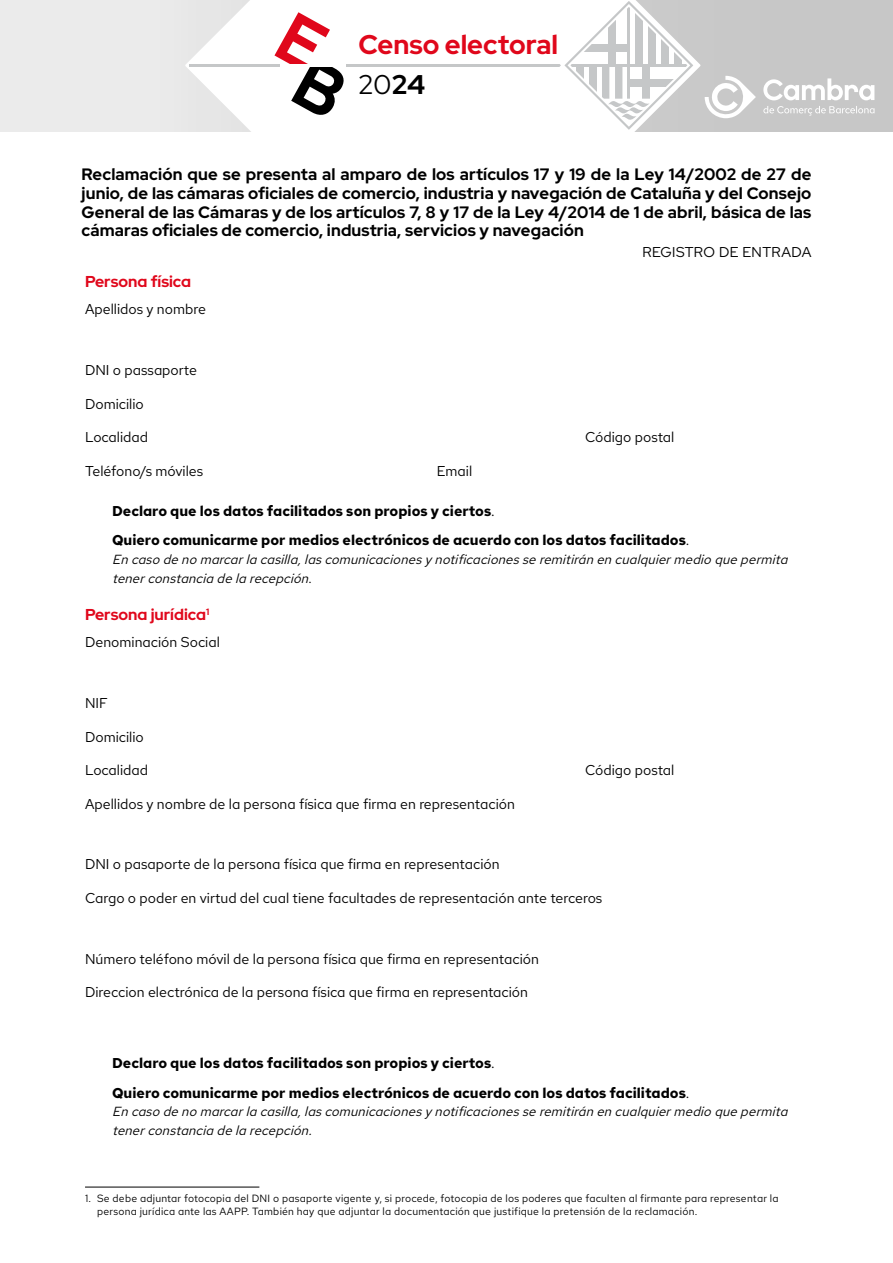
<style>
.page{position:relative;width:893px;height:1263px;background:#fff}
.page>*{position:absolute;margin:0;border:0;box-sizing:border-box;transform-origin:0 0}
.t1{font:700 27px "Red Hat Display";color:#e0071b}
.t2{font:27px "Red Hat Display";color:#000}
.t3{font:700 16.5px/18.8px "Red Hat Display";letter-spacing:.01em;color:#000;text-align:justify}
.t4{font:700 15.75px "Red Hat Display";color:#e0071b}
.t5{font:14.25px "Red Hat Text";color:#000}
.t6{font:700 14.25px/29.4px "Red Hat Text";color:#000}
.t7{font:14.25px "Red Hat Display";letter-spacing:.03em;color:#000}
.t8{font:italic 13.2px/18.8px "Red Hat Text";color:#000}
.t9{font:10.5px/12.6px "Red Hat Text";letter-spacing:.02em;color:#000}
.s1{font-weight:700}
.s2{font-weight:400}
.s3{font-style:normal}
</style>
<div class="page">
<svg style="left:0;top:0;width:893px;height:132px;background:#dadada"></svg>
<svg style="left:185px;top:0;width:129px;height:132px"></svg>
<svg style="left:314px;top:0;width:387px;height:132px"></svg>
<svg style="left:564px;top:1px;width:129px;height:129px"></svg>
<svg style="left:568px;top:4px;width:122px;height:123px"></svg>
<svg style="left:570px;top:7px;width:117px;height:117px"></svg>
<div style="left:608px;top:20px;width:8px;height:44px;background:#c5c7c8"></div>
<div style="left:635px;top:12px;width:8px;height:53px;background:#c5c7c8"></div>
<svg style="left:648px;top:20px;width:8px;height:44px"></svg>
<svg style="left:661px;top:20px;width:8px;height:44px"></svg>
<svg style="left:674px;top:20px;width:8px;height:44px"></svg>
<div style="left:579px;top:44px;width:49px;height:8px;background:#c5c7c8"></div>
<svg style="left:576px;top:66px;width:7px;height:45px"></svg>
<svg style="left:589px;top:66px;width:7px;height:45px"></svg>
<svg style="left:651px;top:79px;width:27px;height:7px"></svg>
<hr style="left:570px;top:64px;width:117px;height:2px;background:#c5c7c8">
<hr style="left:628px;top:7px;width:2px;height:92px;background:#c5c7c8">
<svg style="left:602px;top:66px;width:49px;height:59px"></svg>
<hr style="left:346px;top:64px;width:183px;height:2px;background:#c5c7c8">
<hr style="left:438px;top:64px;width:123px;height:2px;background:#c5c7c8">
<hr style="left:189px;top:64px;width:82px;height:2px;background:#c5c7c8">
<svg style="left:705px;top:76px;width:51px;height:42px"></svg>
<svg style="left:763px;top:78px;width:111px;height:22px"></svg>
<svg style="left:763px;top:106px;width:111px;height:10px"></svg>
<hr style="left:85px;top:1187px;width:174px;height:1px;background:#000">
<svg style="left:270px;top:12px;width:80px;height:108px"></svg>
<h1 class="t1" style="left:359px;top:27px;width:201px">Censo electoral</h1>
<h1 class="t2" style="left:359px;top:67px;width:68px">20<span class="s1">24</span></h1>
<p class="t3" style="left:82px;top:165px;width:731px">Reclamación que se presenta al amparo de los artículos 17 y 19 de la Ley 14/2002 de 27 de junio, de las cámaras oficiales de comercio, industria y navegación de Cataluña y del Consejo General de las Cámaras y de los artículos 7, 8 y 17 de la Ley 4/2014 de 1 de abril, básica de las cámaras oficiales de comercio, industria, servicios y navegación</p>
<p class="t7" style="left:642px;top:243px;width:170px">REGISTRO DE ENTRADA</p>
<p class="t4" style="left:85px;top:271px;width:107px">Persona física</p>
<p class="t5" style="left:85px;top:300px;width:122px">Apellidos y nombre</p>
<p class="t5" style="left:85px;top:361px;width:114px">DNI o passaporte</p>
<p class="t5" style="left:85px;top:394px;width:60px">Domicilio</p>
<p class="t5" style="left:85px;top:428px;width:65px">Localidad</p>
<p class="t5" style="left:585px;top:428px;width:91px">Código postal</p>
<p class="t5" style="left:85px;top:461px;width:120px">Teléfono/s móviles</p>
<p class="t5" style="left:437px;top:461px;width:37px">Email</p>
<p class="t6" style="left:112px;top:496px;width:579px">Declaro que los datos facilitados son propios y ciertos<span class="s2">.<br></span>Quiero comunicarme por medios electrónicos de acuerdo con los datos facilitados<span class="s2">.</span></p>
<p class="t8" style="left:112px;top:550px;width:681px">Encaso deno marcarla casilla,lascomunicacionesynotificacionesseremitiránencualquiermedio quepermita tenerconstancia dela recepción<span class="s3">.</span></p>
<p class="t4" style="left:85px;top:604px;width:126px">Persona jurídica<sup>1</sup></p>
<p class="t5" style="left:85px;top:633px;width:136px">Denominación Social</p>
<p class="t5" style="left:85px;top:694px;width:24px">NIF</p>
<p class="t5" style="left:85px;top:727px;width:60px">Domicilio</p>
<p class="t5" style="left:85px;top:761px;width:65px">Localidad</p>
<p class="t5" style="left:585px;top:761px;width:91px">Código postal</p>
<p class="t5" style="left:85px;top:794px;width:431px">Apellidos y nombre de la persona física que firma en representación</p>
<p class="t5" style="left:85px;top:855px;width:416px">DNI o pasaporte de la persona física que firma en representación</p>
<p class="t5" style="left:85px;top:889px;width:519px">Cargo o poder en virtud del cual tiene facultades de representación ante terceros</p>
<p class="t5" style="left:85px;top:949px;width:455px">Número teléfono móvil de la persona física que firma en representación</p>
<p class="t5" style="left:85px;top:983px;width:445px">Direccion electrónica de la persona física que firma en representación</p>
<p class="t6" style="left:112px;top:1048px;width:579px">Declaro que los datos facilitados son propios y ciertos<span class="s2">.<br></span>Quiero comunicarme por medios electrónicos de acuerdo con los datos facilitados<span class="s2">.</span></p>
<p class="t8" style="left:112px;top:1102px;width:681px">Encaso deno marcarla casilla,lascomunicacionesynotificacionesseremitiránencualquiermedio quepermita tenerconstancia dela recepción.</p>
<p class="t9" style="left:97px;top:1192px;width:683px;text-indent:-12px">1. Se debe adjuntar fotocopia del DNI o pasaporte vigente y, si procede, fotocopia de los poderes que faculten al firmante para representar la persona jurídica ante las AAPP. También hay que adjuntar la documentación que justifique la pretensión de la reclamación.</p>
</div>
